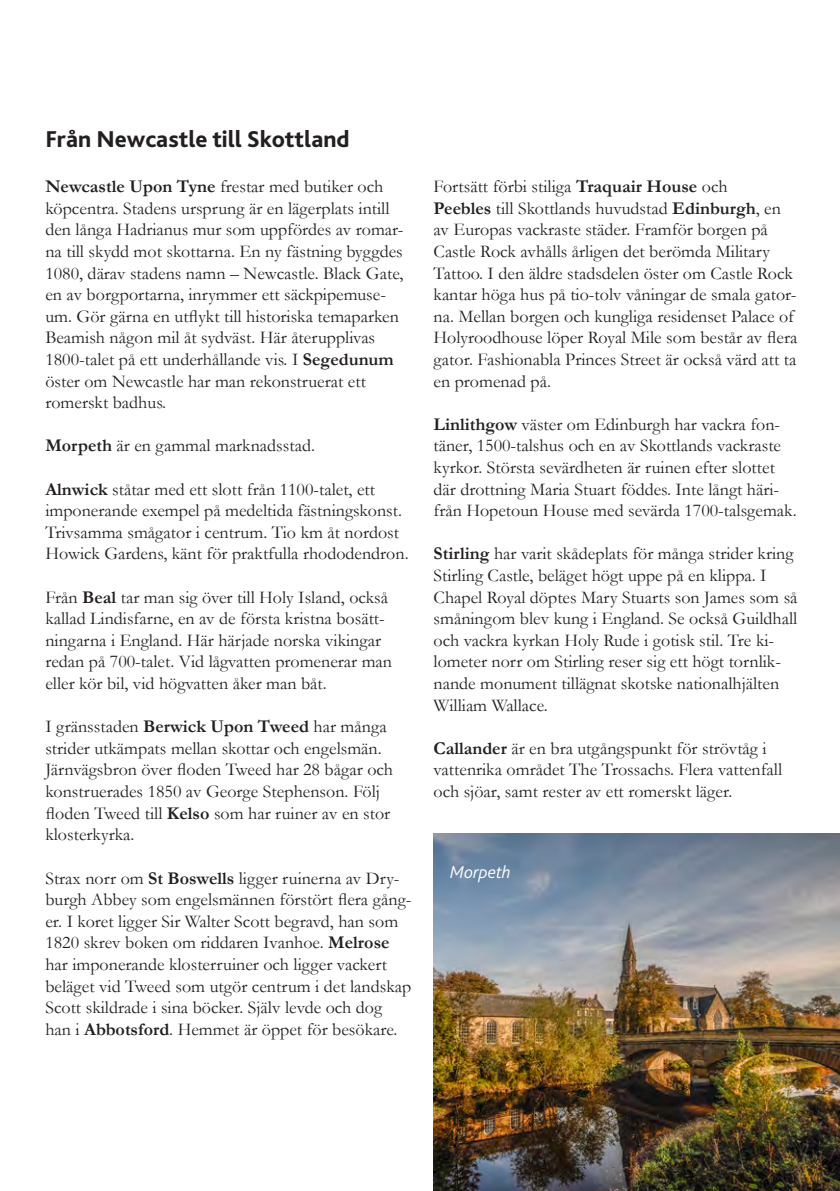
<style>
.page{position:relative;width:840px;height:1191px;background:#fff}
.page>*{position:absolute;margin:0;border:0;box-sizing:border-box;transform-origin:0 0}
.t1{font:800 24px "Bliss 2";color:#231f20}
.t2{font:18px/21.6px "Garamond";color:#231f20}
.t3{font:italic 300 18px "Bliss 2";color:#fff}
.s1{font-weight:700}
</style>
<div class="page">
<img style="left:433px;top:833px;width:406px;height:358px">
<h1 class="t1" style="left:46px;top:124px;width:305px">Från Newcastle till Skottland</h1>
<p class="t2" style="left:45px;top:175px;width:359px"><span class="s1">Newcastle Upon Tyne</span> frestar med butiker och köpcentra. Stadens ursprung är en lägerplats intill den långa Hadrianus mur som uppfördes av romar&shy;na till skydd mot skottarna. En ny fästning byggdes 1080, därav stadens namn – Newcastle. Black Gate, en av borgportarna, inrymmer ett säckpipemuse&shy;um. Gör gärna en utflykt till historiska temaparken Beamish någon mil åt sydväst. Här återupplivas 1800-talet på ett underhållande vis. I <span class="s1">Segedunum </span>öster om Newcastle har man rekonstruerat ett romerskt badhus.</p>
<p class="t2" style="left:45px;top:434px;width:271px"><span class="s1">Morpeth</span> är en gammal marknadsstad.</p>
<p class="t2" style="left:45px;top:477px;width:364px"><span class="s1">Alnwick</span> ståtar med ett slott från 1100-talet, ett imponerande exempel på medeltida fästningskonst.<br>Trivsamma smågator i centrum. Tio km åt nordost Howick Gardens, känt för praktfulla rhododendron.</p>
<p class="t2" style="left:45px;top:585px;width:348px">Från <span class="s1">Beal</span> tar man sig över till Holy Island, också kallad Lindisfarne, en av de första kristna bosätt&shy;ningarna i England. Här härjade norska vikingar redan på 700-talet. Vid lågvatten promenerar man eller kör bil, vid högvatten åker man båt.</p>
<p class="t2" style="left:45px;top:715px;width:349px">I gränsstaden <span class="s1">Berwick Upon Tweed</span> har många strider utkämpats mellan skottar och engelsmän.<br>Järnvägsbron över floden Tweed har 28 bågar och konstruerades 1850 av George Stephenson. Följ floden Tweed till <span class="s1">Kelso</span> som har ruiner av en stor klosterkyrka.</p>
<p class="t2" style="left:45px;top:866px;width:367px">Strax norr om <span class="s1">St Boswells</span> ligger ruinerna av Dry&shy;burgh Abbey som engelsmännen förstört flera gång&shy;er. I koret ligger Sir Walter Scott begravd, han som 1820 skrev boken om riddaren Ivanhoe. <span class="s1">Melrose </span>har imponerande klosterruiner och ligger vackert beläget vid Tweed som utgör centrum i det landskap Scott skildrade i sina böcker. Själv levde och dog han i <span class="s1">Abbotsford</span>. Hemmet är öppet för besökare.</p>
<p class="t2" style="left:433px;top:175px;width:365px">Fortsätt förbi stiliga <span class="s1">Traquair House</span> och<br><span class="s1">Peebles</span> till Skottlands huvudstad <span class="s1">Edinburgh</span>, en av Europas vackraste städer. Framför borgen på Castle Rock avhålls årligen det berömda Military Tattoo. I den äldre stadsdelen öster om Castle Rock kantar höga hus på tio-tolv våningar de smala gator&shy;na. Mellan borgen och kungliga residenset Palace of Holyroodhouse löper Royal Mile som består av flera gator. Fashionabla Princes Street är också värd att ta en promenad på.</p>
<p class="t2" style="left:433px;top:413px;width:364px"><span class="s1">Linlithgow</span> väster om Edinburgh har vackra fon&shy;täner, 1500-talshus och en av Skottlands vackraste kyrkor. Största sevärdheten är ruinen efter slottet där drottning Maria Stuart föddes. Inte långt häri&shy;från Hopetoun House med sevärda 1700-talsgemak.</p>
<p class="t2" style="left:433px;top:542px;width:365px"><span class="s1">Stirling</span> har varit skådeplats för många strider kring Stirling Castle, beläget högt uppe på en klippa. I Chapel Royal döptes Mary Stuarts son James som så småningom blev kung i England. Se också Guildhall och vackra kyrkan Holy Rude i gotisk stil. Tre ki&shy;lometer norr om Stirling reser sig ett högt tornlik&shy;nande monument tillägnat skotske nationalhjälten William Wallace.</p>
<p class="t2" style="left:433px;top:737px;width:350px"><span class="s1">Callander</span> är en bra utgångspunkt för strövtåg i vattenrika området The Trossachs. Flera vattenfall och sjöar, samt rester av ett romerskt läger.</p>
<p class="t3" style="left:450px;top:860px;width:62px">Morpeth</p>
</div>
